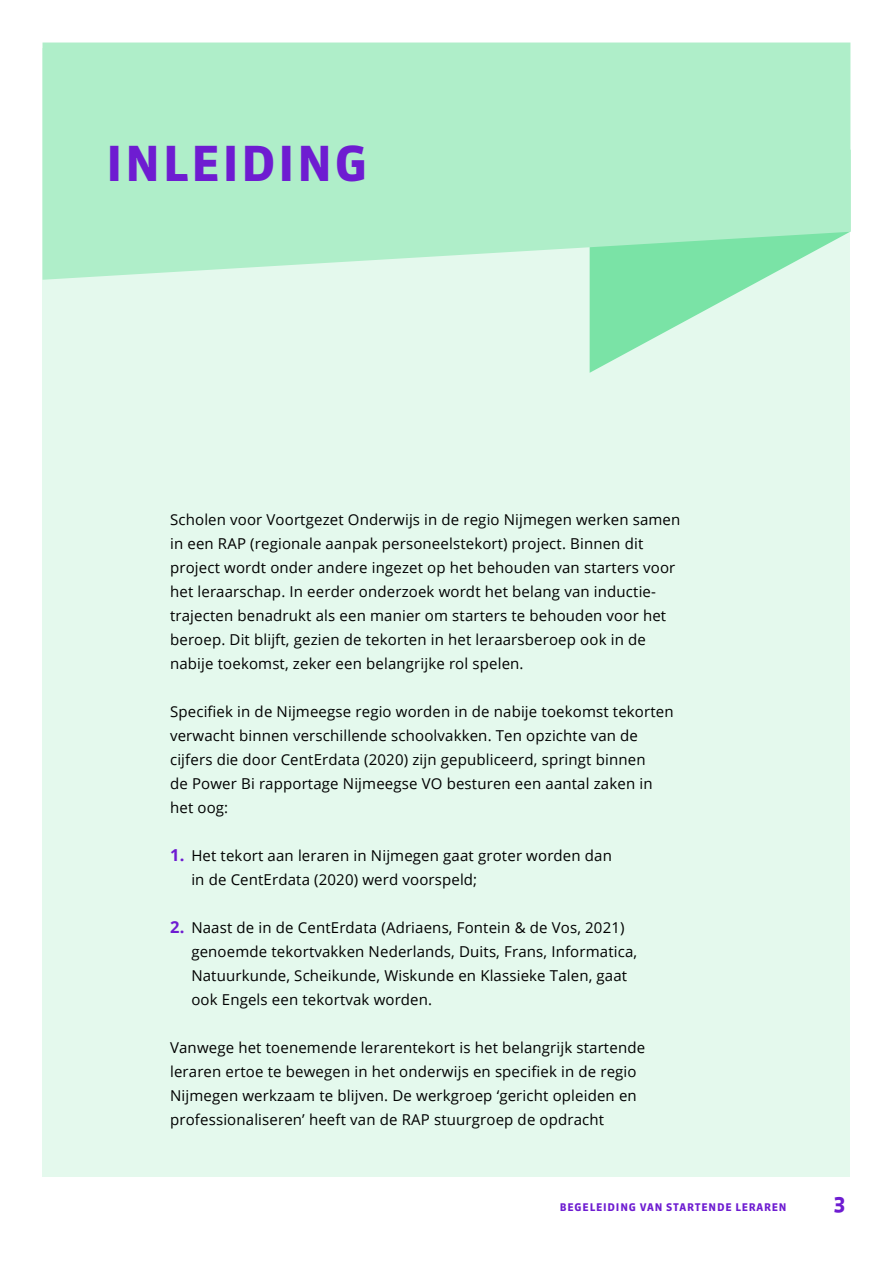
<style>
.page{position:relative;width:893px;height:1263px;background:#fff}
.page>*{position:absolute;margin:0;border:0;box-sizing:border-box;transform-origin:0 0}
.Hoofdstuk{font:700 48px "Sanuk";letter-spacing:.05em;color:#6e1cd1}
.t1{font:700 21px "Sanuk";color:#6e1cd1}
.Brood{font:15px/24px "Open Sans";letter-spacing:.01em;color:#000}
.t2{font:700 10.5px "Sanuk";letter-spacing:.075em;color:#6e1cd1}
.s1{font-weight:700;font-size:16.5px;color:#6e1cd1}
</style>
<div class="page">
<div style="left:43px;top:48px;width:807px;height:1128px;background:#e4f9ed"></div>
<svg style="left:590px;top:280px;width:171px;height:93px"></svg>
<svg style="left:43px;top:43px;width:807px;height:237px;background:#afeec9"></svg>
<p class="Hoofdstuk" style="left:106px;top:134px;width:263px">INLEIDING</p>
<p class="Brood" style="left:170px;top:507px;width:512px">Scholen voor Voortgezet Onderwijs in de regio Nijmegen werken samen in een RAP (regionale aanpak personeelstekort) project. Binnen dit project wordt onder andere ingezet op het behouden van starters voor het leraarschap. In eerder onderzoek wordt het belang van inductie&shy;trajecten benadrukt als een manier om starters te behouden voor het beroep. Dit blijft, gezien de tekorten in het leraarsberoep ook in de nabije toekomst, zeker een belangrijke rol spelen.</p>
<p class="Brood" style="left:170px;top:699px;width:505px">Specifiek in de Nijmeegse regio worden in de nabije toekomst tekorten verwacht binnen verschillende schoolvakken. Ten opzichte van de cijfers die door CentErdata (2020) zijn gepubliceerd, springt binnen<br>de Power Bi rapportage Nijmeegse VO besturen een aantal zaken in het oog:</p>
<p class="Brood" style="left:191px;top:843px;width:422px;text-indent:-21px"><span class="s1">1.</span> Het tekort aan leraren in Nijmegen gaat groter worden dan in de CentErdata (2020) werd voorspeld;</p>
<p class="Brood" style="left:191px;top:915px;width:447px;text-indent:-21px"><span class="s1">2.</span> Naast de in de CentErdata (Adriaens, Fontein &amp; de Vos, 2021) genoemde tekortvakken Nederlands, Duits, Frans, Informatica, Natuurkunde, Scheikunde, Wiskunde en Klassieke Talen, gaat ook Engels een tekortvak worden.</p>
<p class="Brood" style="left:170px;top:1035px;width:476px">Vanwege het toenemende lerarentekort is het belangrijk startende leraren ertoe te bewegen in het onderwijs en specifiek in de regio Nijmegen werkzaam te blijven. De werkgroep ‘gericht opleiden en professionaliseren’ heeft van de RAP stuurgroep de opdracht</p>
<p class="t2" style="left:560px;top:1200px;width:228px">BEGELEIDING VAN STARTENDE LERAREN</p>
<h2 class="t1" style="left:834px;top:1190px;width:14px">3</h2>
</div>
